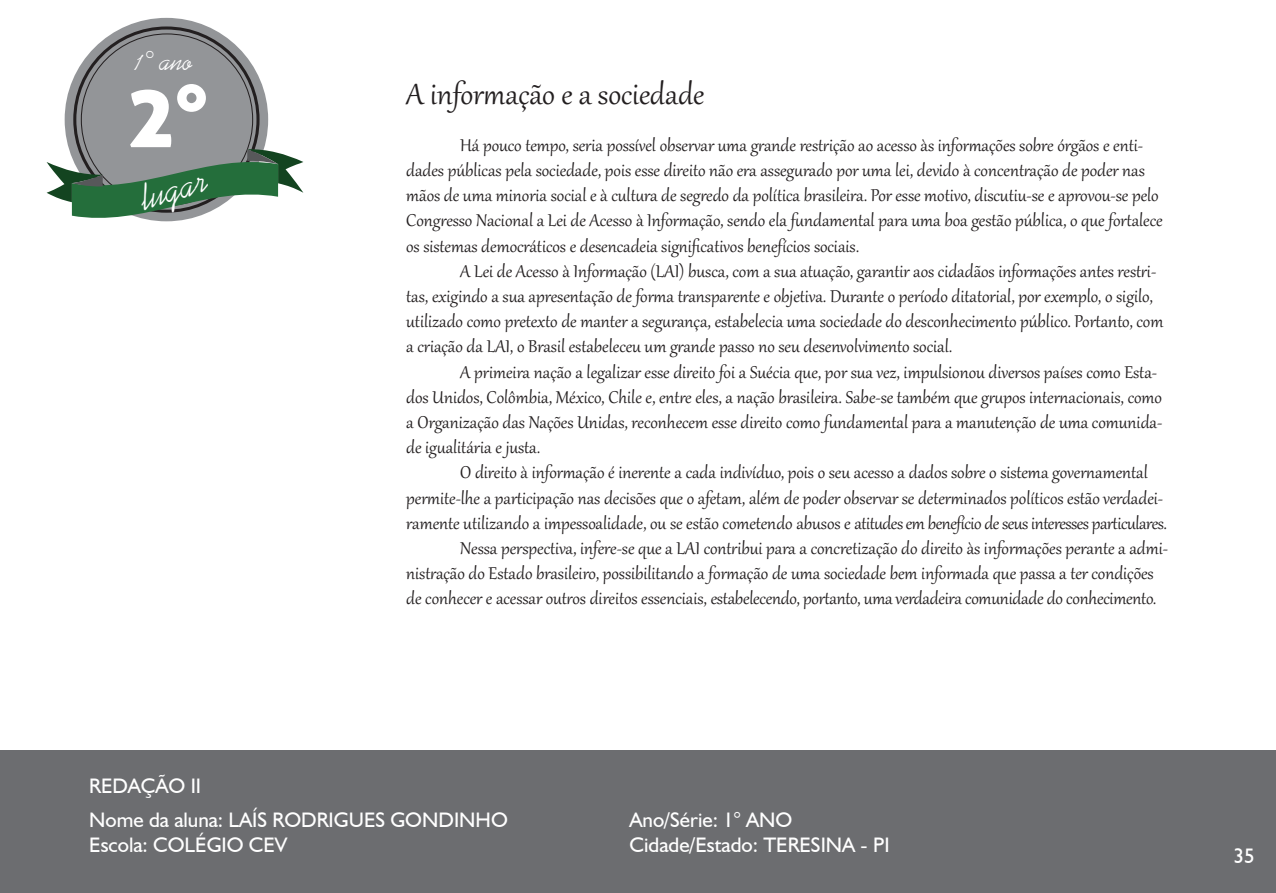
<style>
.page{position:relative;width:1276px;height:893px;background:#fff}
.page>*{position:absolute;margin:0;border:0;box-sizing:border-box;transform-origin:0 0}
.t1{font:87px "Aller Display";color:#fff}
.t2{font:36px "Gabriola";color:#231f20}
.t3{font:27.15px "Kaufmann BT";color:#fff}
.t4{font:21px/25.2px "Gabriola";color:#231f20}
.t5{font:21px/33.8px "Humanist 521 BT";color:#fff}
</style>
<div class="page">
<hr style="left:0;top:750px;width:1px;height:143px;background:#6c6d70">
<div style="left:1px;top:750px;width:1275px;height:143px;background:#6c6d70"></div>
<div style="left:65px;top:18px;width:203px;height:203px;background:#939598;border-radius:50%"></div>
<svg style="left:47px;top:149px;width:256px;height:73px"></svg>
<p class="t3" style="left:133px;top:45px;width:62px">1° ano</p>
<h1 class="t1" style="left:129px;top:61px;width:81px">2°</h1>
<h2 class="t2" style="left:406px;top:70px;width:300px">A informação e a sociedade</h2>
<p class="t4" style="left:406px;top:131px;width:758px;text-indent:54px">Há pouco tempo, seria possível observar uma grande restrição ao acesso às informações sobre órgãos e enti&shy;dades públicas pela sociedade, pois esse direito não era assegurado por uma lei, devido à concentração de poder nas mãos de uma minoria social e à cultura de segredo da política brasileira. Por esse motivo, discutiu-se e aprovou-se pelo Congresso Nacional a Lei de Acesso à Informação, sendo ela fundamental para uma boa gestão pública, o que fortalece os sistemas democráticos e desencadeia significativos benefícios sociais.</p>
<p class="t4" style="left:406px;top:257px;width:758px;text-indent:54px">A Lei de Acesso à Informação (LAI) busca, com a sua atuação, garantir aos cidadãos informações antes restri&shy;tas, exigindo a sua apresentação de forma transparente e objetiva. Durante o período ditatorial, por exemplo, o sigilo, utilizado como pretexto de manter a segurança, estabelecia uma sociedade do desconhecimento público. Portanto, com a criação da LAI, o Brasil estabeleceu um grande passo no seu desenvolvimento social.</p>
<p class="t4" style="left:406px;top:358px;width:757px;text-indent:54px">A primeira nação a legalizar esse direito foi a Suécia que, por sua vez, impulsionou diversos países como Esta&shy;dos Unidos, Colômbia, México, Chile e, entre eles, a nação brasileira. Sabe-se também que grupos internacionais, como a Organização das Nações Unidas, reconhecem esse direito como fundamental para a manutenção de uma comunida&shy;de igualitária e justa.</p>
<p class="t4" style="left:460px;top:458px;width:689px">O direito à informação é inerente a cada indivíduo, pois o seu acesso a dados sobre o sistema governamental</p>
<p class="t4" style="left:406px;top:484px;width:758px">permite-lhe a participação nas decisões que o afetam, além de poder observar se determinados políticos estão verdadei-</p>
<p class="t4" style="left:406px;top:509px;width:762px">ramente utilizando a impessoalidade, ou se estão cometendo abusos e atitudesembenefício deseusinteresses particulares.</p>
<p class="t4" style="left:460px;top:534px;width:709px">Nessa perspectiva, infere-se que a LAI contribui para a concretização do direito às informações perante a admi-</p>
<p class="t4" style="left:406px;top:559px;width:749px">nistração do Estado brasileiro, possibilitando a formação de uma sociedade bem informada que passa a ter condições</p>
<p class="t4" style="left:406px;top:584px;width:751px">de conhecer e acessar outros direitos essenciais, estabelecendo, portanto, umaverdadeira comunidade do conhecimento.</p>
<p class="t5" style="left:89px;top:769px;width:420px">REDAÇÃO II<br>Nome da aluna: LAÍS RODRIGUES GONDINHO</p>
<p class="t5" style="left:629px;top:802px;width:164px">Ano/Série: 1° ANO</p>
<p class="t5" style="left:89px;top:828px;width:200px">Escola: COLÉGIO CEV</p>
<p class="t5" style="left:629px;top:828px;width:262px">Cidade/Estado: TERESINA - PI</p>
<p class="t5" style="left:1233px;top:839px;width:23px">35</p>
</div>
